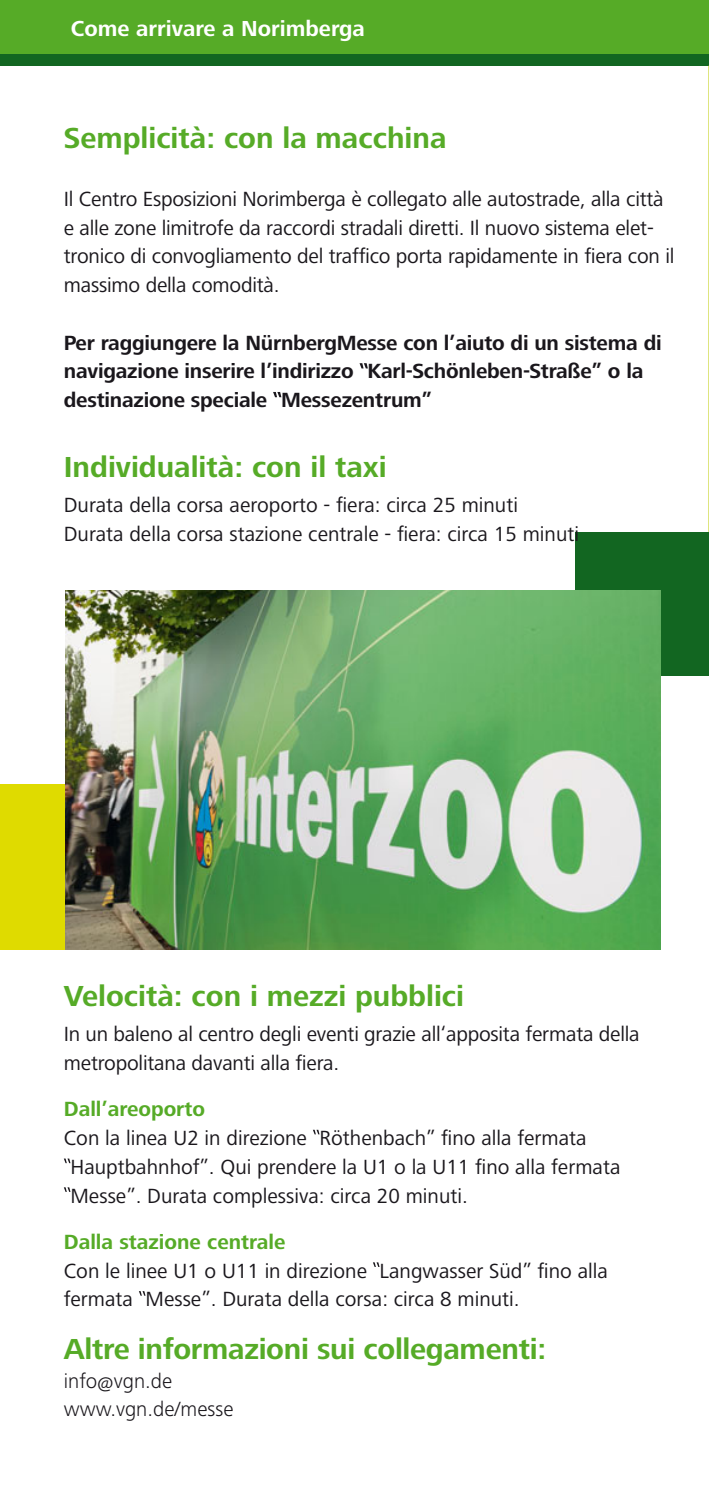
<style>
.page{position:relative;width:709px;height:1489px;background:#fff}
.page>*{position:absolute;margin:0;border:0;box-sizing:border-box;transform-origin:0 0}
.t1{font:700 30px "Frutiger Next LT";color:#56ab27}
.t2{font:700 22.5px "Frutiger Next LT";color:#fff}
.t3{font:21.25px/28.8px "Frutiger Next LT";letter-spacing:-.01em;color:#1a171c}
.t4{font:700 21.25px/28.8px "Frutiger Next LT";letter-spacing:-.01em;color:#1a171c}
.t5{font:700 21.25px "Frutiger Next LT";color:#56ab27}
.t6{font:300 21.25px/28.8px "Frutiger Next LT";color:#1a171c}
</style>
<div class="page">
<div style="left:0;top:53px;width:709px;height:13px;background:#126621"></div>
<div style="left:0;top:0;width:709px;height:53px;background:#56ab27"></div>
<div style="left:0;top:784px;width:182px;height:166px;background:#dfdb00"></div>
<div style="left:575px;top:531px;width:134px;height:144px;background:#126621"></div>
<svg style="left:359px;top:363px;width:9px;height:5px"></svg>
<svg style="left:273px;top:392px;width:8px;height:5px"></svg>
<svg style="left:313px;top:1129px;width:6px;height:5px"></svg>
<svg style="left:64px;top:1158px;width:6px;height:5px"></svg>
<svg style="left:64px;top:1187px;width:6px;height:4px"></svg>
<svg style="left:373px;top:1262px;width:6px;height:4px"></svg>
<svg style="left:139px;top:1291px;width:6px;height:4px"></svg>
<img style="left:65px;top:590px;width:595px;height:359px">
<p class="t2" style="left:71px;top:20px;width:295px">Come arrivare a Norimberga</p>
<h1 class="t1" style="left:64px;top:127px;width:384px">Semplicità: con la macchina</h1>
<p class="t3" style="left:64px;top:186px;width:612px">Il Centro Esposizioni Norimberga è collegato alle autostrade, alla città e alle zone limitrofe da raccordi stradali diretti. Il nuovo sistema elet&shy;tronico di convogliamento del traffico porta rapidamente in fiera con il massimo della comodità.</p>
<p class="t4" style="left:64px;top:330px;width:599px">Per raggiungere la NürnbergMesse con l’aiuto di un sistema di navigazione inserire l’indirizzo Karl-Schönleben-Straße” o la destinazione speciale Messezentrum”</p>
<h1 class="t1" style="left:64px;top:455px;width:324px">Individualità: con il taxi</h1>
<p class="t3" style="left:64px;top:492px;width:516px">Durata della corsa aeroporto - fiera: circa 25 minuti<br>Durata della corsa stazione centrale - fiera: circa 15 minuti</p>
<h1 class="t1" style="left:64px;top:984px;width:402px">Velocità: con i mezzi pubblici</h1>
<p class="t3" style="left:64px;top:1021px;width:577px">In un baleno al centro degli eventi grazie all‘apposita fermata della metropolitana davanti alla fiera.</p>
<p class="t5" style="left:64px;top:1100px;width:143px">Dall’areoporto</p>
<p class="t3" style="left:70px;top:1125px;width:551px;text-indent:-7px">Con la linea U2 in direzione Röthenbach” fino alla fermata<br>Hauptbahnhof”. Qui prendere la U1 o la U11 fino alla fermata<br>Messe”. Durata complessiva: circa 20 minuti.</p>
<p class="t5" style="left:64px;top:1233px;width:223px">Dalla stazione centrale</p>
<p class="t3" style="left:64px;top:1257px;width:545px">Con le linee U1 o U11 in direzione Langwasser Süd” fino alla fermata Messe”. Durata della corsa: circa 8 minuti.</p>
<h1 class="t1" style="left:64px;top:1337px;width:484px">Altre informazioni sui collegamenti:</h1>
<p class="t6" style="left:64px;top:1367px;width:171px">info@vgn.de www.vgn.de/messe</p>
</div>
